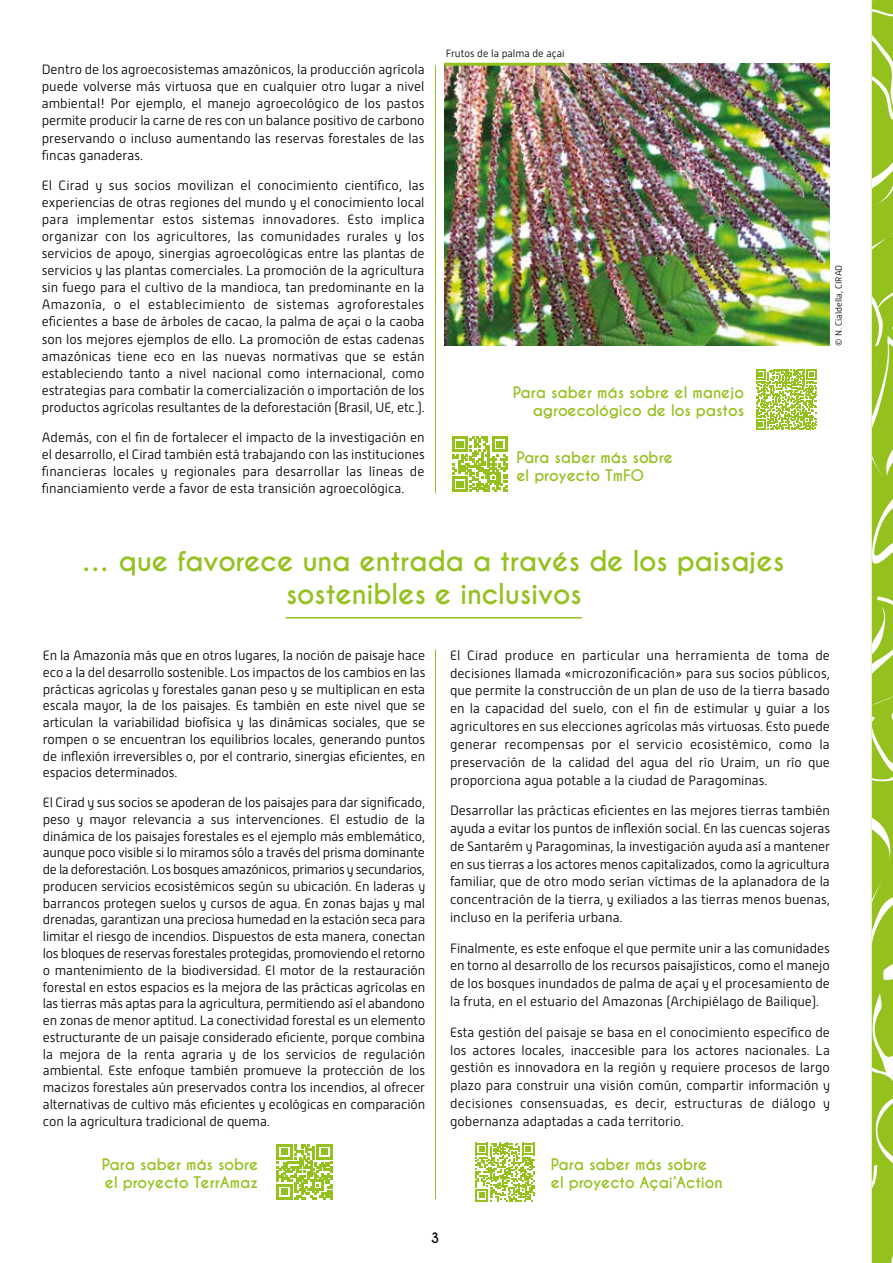
<style>
.page{position:relative;width:893px;height:1263px;background:#fff}
.page>*{position:absolute;margin:0;border:0;box-sizing:border-box;transform-origin:0 0}
.t1{font:700 27px/33px "Caviar Dreams";letter-spacing:-.01em;color:#95c11f;text-align:center}
.t2{font:700 15px/18px "Caviar Dreams";letter-spacing:-.005em;color:#95c11f}
.t3{font:300 13.5px/16.8px "Alwyn New";color:#000;text-align:justify}
.t4{font:700 13.5px "Caviar Dreams";color:#000}
.t5{font:300 10.5px "Alwyn New";color:#000}
.t6{font:300 9px "Alwyn New";color:#000}
</style>
<div class="page">
<svg style="left:872px;top:0;width:21px;height:1263px;background:#a2c83b"></svg>
<hr style="left:286px;top:617px;width:296px;height:1px;background:#95c11f">
<hr style="left:435px;top:650px;width:1px;height:549px;background:#95c11f">
<hr style="left:435px;top:65px;width:1px;height:428px;background:#95c11f">
<img style="left:445px;top:64px;width:384px;height:282px">
<hr style="left:444px;top:63px;width:122px;height:3px;background:#95c11f">
<svg style="left:452px;top:436px;width:55px;height:56px"></svg>
<svg style="left:756px;top:369px;width:61px;height:61px"></svg>
<svg style="left:277px;top:1144px;width:55px;height:55px"></svg>
<svg style="left:475px;top:1143px;width:59px;height:58px"></svg>
<p class="t3" style="left:42px;top:61px;width:384px">Dentro de los agroecosistemas amazónicos, la producción agrícola puede volverse más virtuosa que en cualquier otro lugar a nivel ambiental! Por ejemplo, el manejo agroecológico de los pastos permite producir la carne de res con un balance positivo de carbono preservando o incluso aumentando las reservas forestales de las fincas ganaderas.</p>
<p class="t3" style="left:42px;top:176px;width:384px">El Cirad y sus socios movilizan el conocimiento científico, las experiencias de otras regiones del mundo y el conocimiento local para implementar estos sistemas innovadores. Esto implica organizar con los agricultores, las comunidades rurales y los servicios de apoyo, sinergias agroecológicas entre las plantas de servicios y las plantas comerciales. La promoción de la agricultura sin fuego para el cultivo de la mandioca, tan predominante en la Amazonía, o el establecimiento de sistemas agroforestales eficientes a base de árboles de cacao, la palma de açai o la caoba son los mejores ejemplos de ello. La promoción de estas cadenas amazónicas tiene eco en las nuevas normativas que se están estableciendo tanto a nivel nacional como internacional, como estrategias para combatir la comercialización o importación de los productos agrícolas resultantes de la deforestación (Brasil, UE, etc.).</p>
<p class="t3" style="left:42px;top:429px;width:384px">Además, con el fin de fortalecer el impacto de la investigación en el desarrollo, el Cirad también está trabajando con las instituciones financieras locales y regionales para desarrollar las líneas de financiamiento verde a favor de esta transición agroecológica.</p>
<p class="t5" style="left:446px;top:47px;width:121px">Frutos de la palma de açai</p>
<p class="t2" style="left:513px;top:384px;width:233px;text-align:right">Para saber más sobre el manejo agroecológico de los pastos</p>
<p class="t2" style="left:516px;top:448px;width:158px">Para saber más sobre el proyecto TmFO</p>
<h1 class="t1" style="left:83px;top:545px;width:703px">… que favorece una entrada a través de los paisajes sostenibles e inclusivos</h1>
<p class="t6" style="left:834px;top:346px;width:83px;rotate:-90deg">© N. Cialdella, CIRAD</p>
<p class="t3" style="left:43px;top:647px;width:384px">En la Amazonía más que en otros lugares, la noción de paisaje hace eco a la del desarrollo sostenible. Los impactos de los cambios en las prácticas agrícolas y forestales ganan peso y se multiplican en esta escala mayor, la de los paisajes. Es también en este nivel que se articulan la variabilidad biofísica y las dinámicas sociales, que se rompen o se encuentran los equilibrios locales, generando puntos de inflexión irreversibles o, por el contrario, sinergias eficientes, en espacios determinados.</p>
<p class="t3" style="left:43px;top:794px;width:384px">El Cirad y sus socios se apoderan de los paisajes para dar significado, peso y mayor relevancia a sus intervenciones. El estudio de la dinámica de los paisajes forestales es el ejemplo más emblemático, aunque poco visible si lo miramos sólo a través del prisma dominante de la deforestación. Los bosques amazónicos, primarios y secundarios, producen servicios ecosistémicos según su ubicación. En laderas y barrancos protegen suelos y cursos de agua. En zonas bajas y mal drenadas, garantizan una preciosa humedad en la estación seca para limitar el riesgo de incendios. Dispuestos de esta manera, conectan los bloques de reservas forestales protegidas, promoviendo el retorno o mantenimiento de la biodiversidad. El motor de la restauración forestal en estos espacios es la mejora de las prácticas agrícolas en las tierras más aptas para la agricultura, permitiendo así el abandono en zonas de menor aptitud. La conectividad forestal es un elemento estructurante de un paisaje considerado eficiente, porque combina la mejora de la renta agraria y de los servicios de regulación ambiental. Este enfoque también promueve la protección de los macizos forestales aún preservados contra los incendios, al ofrecer alternativas de cultivo más eficientes y ecológicas en comparación con la agricultura tradicional de quema.</p>
<p class="t3" style="left:450px;top:646px;width:381px;line-height:17.9px">El Cirad produce en particular una herramienta de toma de decisiones llamada «microzonificación» para sus socios públicos, que permite la construcción de un plan de uso de la tierra basado en la capacidad del suelo, con el fin de estimular y guiar a los agricultores en sus elecciones agrícolas más virtuosas. Esto puede generar recompensas por el servicio ecosistémico, como la preservación de la calidad del agua del río Uraim, un río que proporciona agua potable a la ciudad de Paragominas.</p>
<p class="t3" style="left:450px;top:802px;width:382px;line-height:17.9px">Desarrollar las prácticas eficientes en las mejores tierras también ayuda a evitar los puntos de inflexión social. En las cuencas sojeras de Santarém y Paragominas, la investigación ayuda así a mantener en sus tierras a los actores menos capitalizados, como la agricultura familiar, que de otro modo serían víctimas de la aplanadora de la concentración de la tierra, y exiliados a las tierras menos buenas, incluso en la periferia urbana.</p>
<p class="t3" style="left:450px;top:939px;width:381px;line-height:17.9px">Finalmente, es este enfoque el que permite unir a las comunidades en torno al desarrollo de los recursos paisajísticos, como el manejo de los bosques inundados de palma de açaí y el procesamiento de la fruta, en el estuario del Amazonas (Archipiélago de Bailique).</p>
<p class="t3" style="left:450px;top:1023px;width:381px;line-height:17.9px">Esta gestión del paisaje se basa en el conocimiento específico de los actores locales, inaccesible para los actores nacionales. La gestión es innovadora en la región y requiere procesos de largo plazo para construir una visión común, compartir información y decisiones consensuadas, es decir, estructuras de diálogo y gobernanza adaptadas a cada territorio.</p>
<p class="t2" style="left:102px;top:1155px;width:158px">Para saber más sobre el proyecto TerrAmaz</p>
<p class="t2" style="left:551px;top:1156px;width:173px">Para saber más sobre el proyecto Açai’Action</p>
<p class="t4" style="left:431px;top:1229px;width:10px">3</p>
</div>
